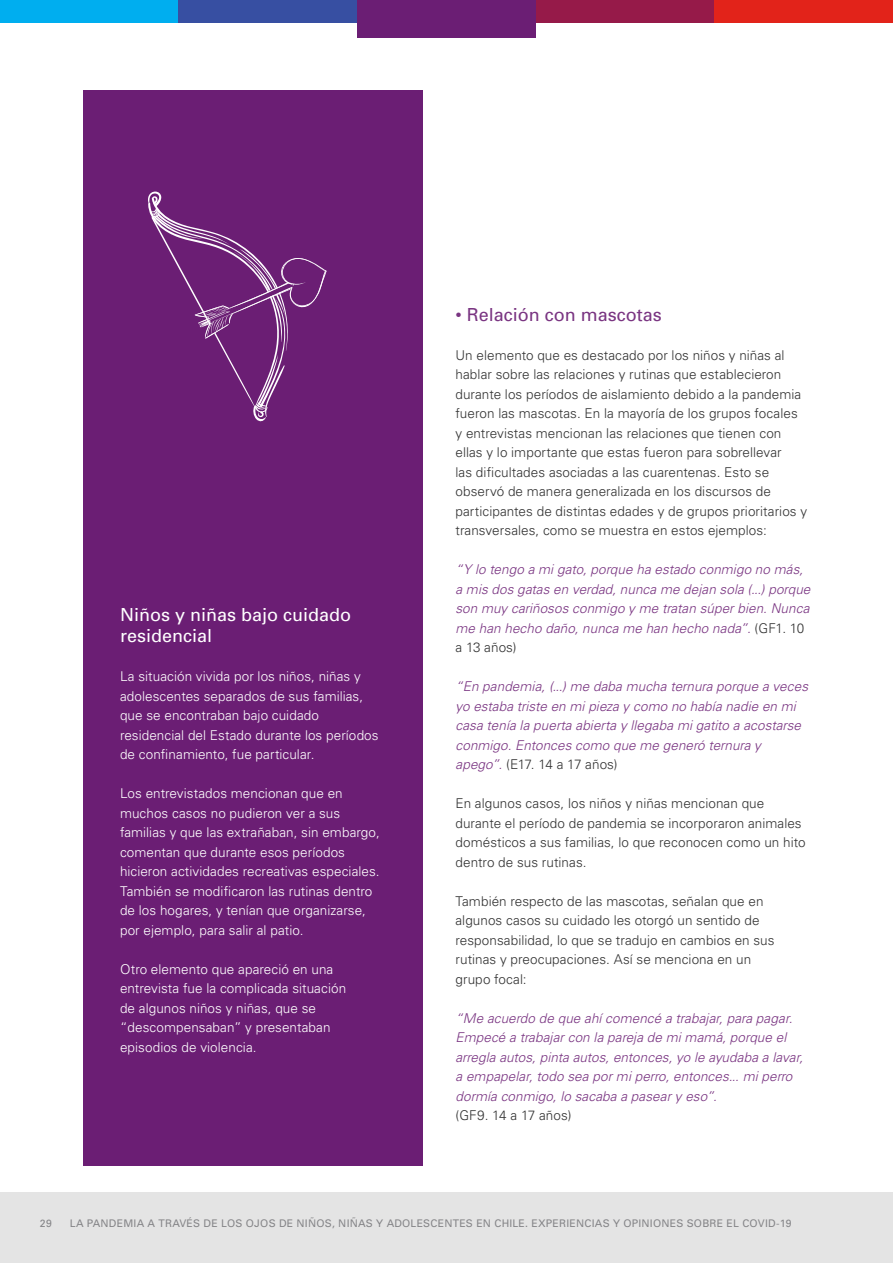
<style>
.page{position:relative;width:893px;height:1263px;background:#fff}
.page>*{position:absolute;margin:0;border:0;box-sizing:border-box;transform-origin:0 0}
.t1{font:18px/21.6px "Univers";color:#fff}
.t2{font:18px "Univers";color:#7a3582}
.t3{font:300 13.5px/19.5px "Univers";letter-spacing:.005em;color:#333}
.t4{font:italic 300 13.5px/19.5px "Univers";letter-spacing:.005em;color:#7a3582}
.t5{font:300 13.5px/19.5px "Univers";letter-spacing:.005em;color:#fff}
.t6{font:10.5px "Univers";letter-spacing:.02em;color:#858588}
.s1{font-style:normal;color:#333}
</style>
<div class="page">
<div style="left:82px;top:90px;width:340px;height:1075px;background:#6b1e74"></div>
<div style="left:0;top:1192px;width:893px;height:71px;background:#e4e4e4"></div>
<div style="left:0;top:0;width:179px;height:22px;background:#00aeef"></div>
<div style="left:179px;top:0;width:178px;height:22px;background:#374fa2"></div>
<div style="left:357px;top:0;width:179px;height:38px;background:#6b1e74"></div>
<div style="left:536px;top:0;width:178px;height:22px;background:#961a49"></div>
<div style="left:714px;top:0;width:179px;height:22px;background:#e2231a"></div>
<svg style="left:148px;top:191px;width:179px;height:231px"></svg>
<h1 class="t1" style="left:120px;top:603px;width:233px">Niños y niñas bajo cuidado residencial</h1>
<p class="t5" style="left:120px;top:666px;width:260px">La situación vivida por los niños, niñas y adolescentes separados de sus familias, que se encontraban bajo cuidado residencial del Estado durante los períodos de confinamiento, fue particular.</p>
<p class="t5" style="left:120px;top:783px;width:261px">Los entrevistados mencionan que en muchos casos no pudieron ver a sus familias y que las extrañaban, sin embargo, comentan que durante esos períodos hicieron actividades recreativas especiales.<br>También se modificaron las rutinas dentro de los hogares, y tenían que organizarse, por ejemplo, para salir al patio.</p>
<p class="t5" style="left:120px;top:959px;width:228px">Otro elemento que apareció en una entrevista fue la complicada situación de algunos niños y niñas, que se “descompensaban” y presentaban episodios de violencia.</p>
<h1 class="t2" style="left:455px;top:303px;width:208px">• Relación con mascotas</h1>
<p class="t3" style="left:455px;top:345px;width:353px">Un elemento que es destacado por los niños y niñas al hablar sobre las relaciones y rutinas que establecieron durante los períodos de aislamiento debido a la pandemia fueron las mascotas. En la mayoría de los grupos focales y entrevistas mencionan las relaciones que tienen con ellas y lo importante que estas fueron para sobrellevar<br>las dificultades asociadas a las cuarentenas. Esto se observó de manera generalizada en los discursos de participantes de distintas edades y de grupos prioritarios y transversales, como se muestra en estos ejemplos:</p>
<p class="t4" style="left:455px;top:559px;width:356px">“Y lo tengo a mi gato, porque ha estado conmigo no más, a mis dos gatas en verdad, nunca me dejan sola (...) porque son muy cariñosos conmigo y me tratan súper bien. Nunca me han hecho daño, nunca me han hecho nada”. <span class="s1">(GF1. 10 a 13 años)</span></p>
<p class="t4" style="left:455px;top:676px;width:354px">“En pandemia, (...) me daba mucha ternura porque a veces yo estaba triste en mi pieza y como no había nadie en mi casa tenía la puerta abierta y llegaba mi gatito a acostarse conmigo. Entonces como que me generó ternura y apego”. <span class="s1">(E17. 14 a 17 años)</span></p>
<p class="t3" style="left:455px;top:793px;width:352px">En algunos casos, los niños y niñas mencionan que durante el período de pandemia se incorporaron animales domésticos a sus familias, lo que reconocen como un hito dentro de sus rutinas.</p>
<p class="t3" style="left:455px;top:891px;width:321px">También respecto de las mascotas, señalan que en algunos casos su cuidado les otorgó un sentido de responsabilidad, lo que se tradujo en cambios en sus rutinas y preocupaciones. Así se menciona en un grupo focal:</p>
<p class="t4" style="left:455px;top:1008px;width:349px">“Me acuerdo de que ahí comencé a trabajar, para pagar.<br>Empecé a trabajar con la pareja de mi mamá, porque el arregla autos, pinta autos, entonces, yo le ayudaba a lavar, a empapelar, todo sea por mi perro, entonces... mi perro dormía conmigo, lo sacaba a pasear y eso”.</p>
<p class="t3" style="left:455px;top:1105px;width:117px">(GF9. 14 a 17 años)</p>
<p class="t6" style="left:40px;top:1217px;width:13px">29</p>
<p class="t6" style="left:70px;top:1217px;width:723px">LA PANDEMIA A TRAVÉS DE LOS OJOS DE NIÑOS, NIÑAS Y ADOLESCENTES EN CHILE. EXPERIENCIAS Y OPINIONES SOBRE EL COVID-19</p>
</div>
